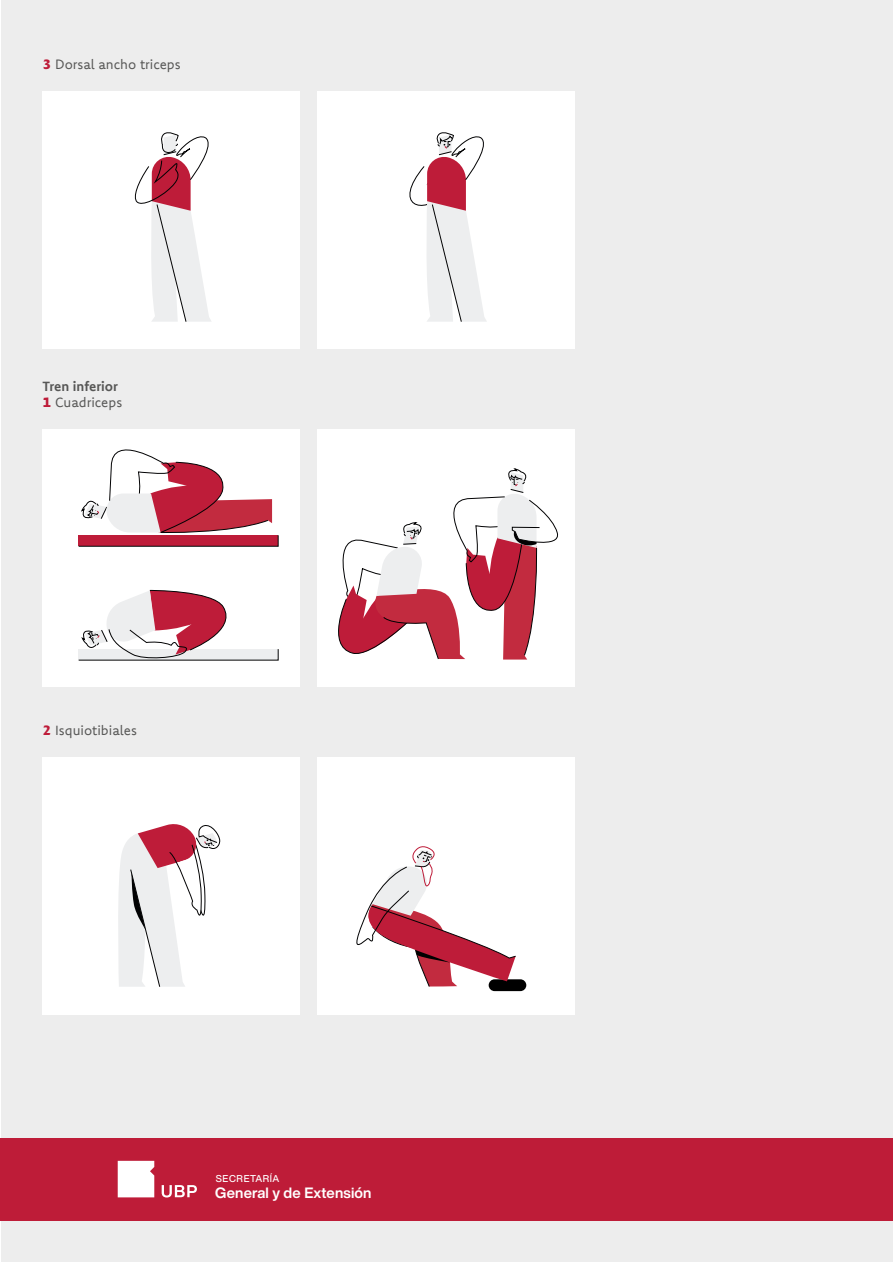
<style>
.page{position:relative;width:893px;height:1263px;background:#fff}
.page>*{position:absolute;margin:0;border:0;box-sizing:border-box;transform-origin:0 0}
.t1{font:700 14.7px "Helvetica Now Display";letter-spacing:.01em;color:#fff}
.t2{font:13.5px "Komet Pro";color:#575756}
.t3{font:700 13.5px/16.2px "Komet Pro";color:#575756}
.t4{font:500 9.75px "Helvetica Now Display";letter-spacing:.065em;color:#fff}
.s1{font-family:"Diurnal Display Std Bld";color:#be1c39}
.s2{font-family:"Diurnal Display Std Bld";font-weight:400;color:#be1c39}
.s3{font-weight:400}
</style>
<div class="page">
<div style="left:1px;top:1px;width:891px;height:1261px;background:#ededed"></div>
<div style="left:0;top:1138px;width:893px;height:82px;background:#be1c38"></div>
<svg style="left:118px;top:1161px;width:36px;height:36px"></svg>
<svg style="left:162px;top:1185px;width:35px;height:12px"></svg>
<div style="left:318px;top:92px;width:257px;height:257px;background:#fff"></div>
<svg style="left:409px;top:132px;width:78px;height:190px"></svg>
<div style="left:43px;top:430px;width:257px;height:257px;background:#fff"></div>
<svg style="left:78px;top:449px;width:201px;height:98px"></svg>
<svg style="left:78px;top:590px;width:201px;height:71px"></svg>
<div style="left:318px;top:430px;width:257px;height:257px;background:#fff"></div>
<svg style="left:338px;top:469px;width:220px;height:191px"></svg>
<div style="left:43px;top:757px;width:257px;height:257px;background:#fff"></div>
<svg style="left:118px;top:824px;width:102px;height:163px"></svg>
<div style="left:318px;top:757px;width:257px;height:257px;background:#fff"></div>
<div style="left:489px;top:979px;width:37px;height:12px;background:#000;border-radius:6px"></div>
<svg style="left:356px;top:846px;width:160px;height:141px"></svg>
<div style="left:43px;top:92px;width:257px;height:257px;background:#fff"></div>
<svg style="left:134px;top:132px;width:77px;height:190px"></svg>
<p class="t2" style="left:43px;top:55px;width:140px"><span class="s1">3</span> Dorsal ancho triceps</p>
<p class="t3" style="left:43px;top:378px;width:81px">Tren inferior<br><span class="s2">1</span> <span class="s3">Cuadriceps</span></p>
<p class="t2" style="left:43px;top:721px;width:96px"><span class="s1">2</span> Isquiotibiales</p>
<p class="t4" style="left:216px;top:1172px;width:65px">SECRETARÍA</p>
<p class="t1" style="left:215px;top:1182px;width:158px">General y de Extensión</p>
</div>
